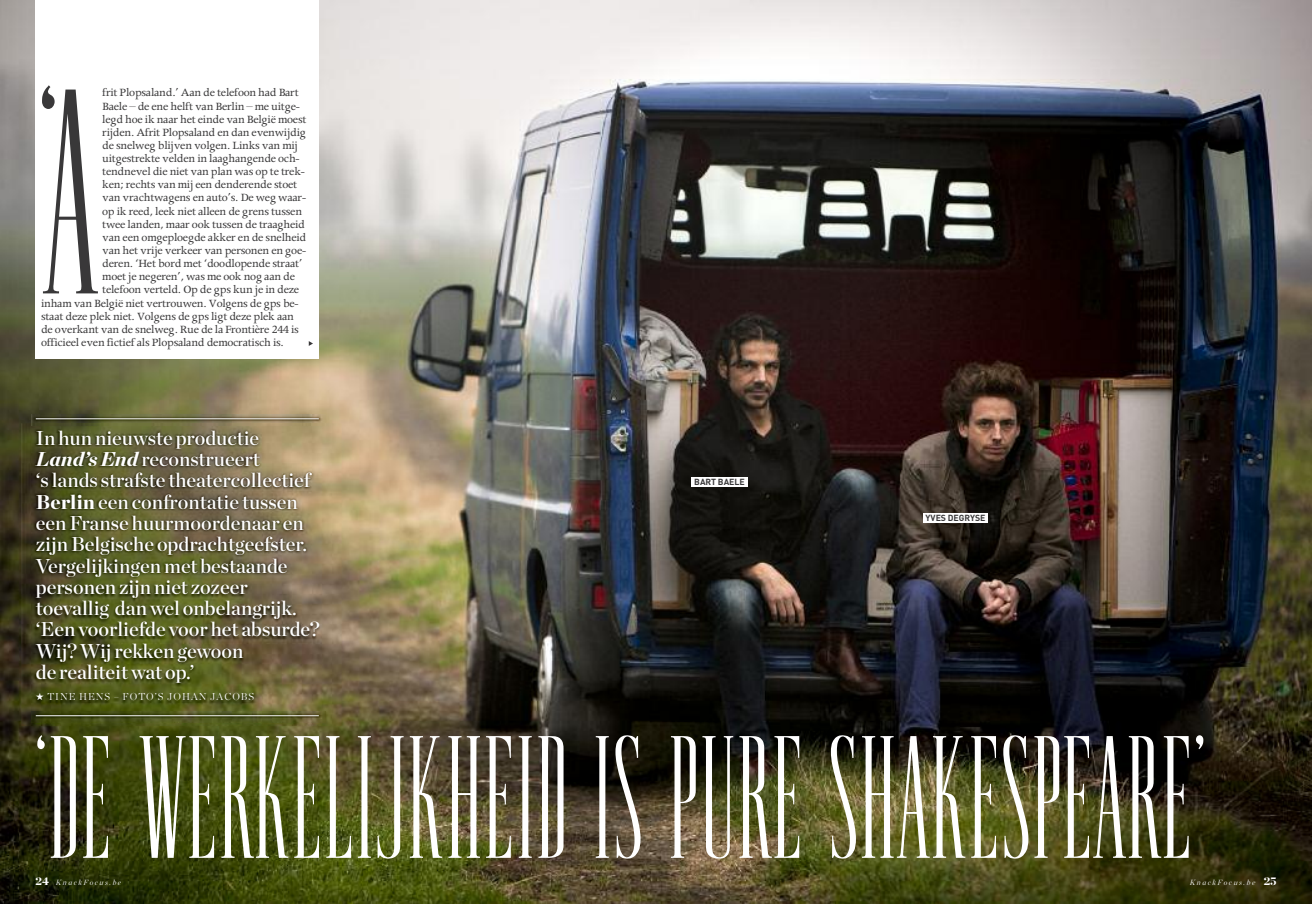
<style>
.page{position:relative;width:1312px;height:904px;background:#fff}
.page>*{position:absolute;margin:0;border:0;box-sizing:border-box;transform-origin:0 0}
.t1{font:262.62px "Kath Condensed";color:#393839}
.t2{font:154.88px "Kath Condensed";letter-spacing:.025em;color:#fff}
.t3{font:20px/21.2px "Chronicle Display Semi";color:#fff}
.t4{font:12.5px "Apollo";letter-spacing:-.02em;color:#393839}
.t5{font:300 10px "Chronicle Display";letter-spacing:.1em;color:#fff}
.t6{font:700 8.75px "DIN";color:#393839}
.t7{font:italic 300 7.5px "Chronicle Display";letter-spacing:.2em;color:#fff}
.s1{font-size:259.25px}
.s2{font-family:"Chronicle Display";font-weight:900;font-style:italic}
.s3{font-family:"Chronicle Display";font-weight:900}
.s4{font-weight:900;font-style:normal;font-size:11.25px}
</style>
<div class="page">
<img style="left:0;top:0;width:1311px;height:904px">
<div style="left:36px;top:0;width:283px;height:359px;background:#fff"></div>
<img style="left:21px;top:423px;width:320px;height:303px">
<img style="left:32px;top:414px;width:293px;height:11px">
<hr style="left:36px;top:418px;width:283px;height:1px;background:#fff">
<img style="left:32px;top:711px;width:293px;height:11px">
<hr style="left:36px;top:715px;width:283px;height:1px;background:#fff">
<svg style="left:309px;top:341px;width:4px;height:5px"></svg>
<div style="left:923px;top:513px;width:64px;height:10px;background:#fff"></div>
<div style="left:691px;top:477px;width:56px;height:9px;background:#fff"></div>
<h1 class="t1" style="left:40px;top:57px;width:61px">‘<span class="s1">A</span></h1>
<p class="t4" style="left:102px;top:88px;width:198px">frit Plopsaland.’ Aan de telefoon had Bart</p>
<p class="t4" style="left:102px;top:102px;width:199px">Baele – de ene helft van Berlin – me uitge-</p>
<p class="t4" style="left:102px;top:115px;width:206px">legd hoe ik naar het einde van België moest</p>
<p class="t4" style="left:102px;top:128px;width:205px">rijden. Afrit Plopsaland en dan evenwijdig</p>
<p class="t4" style="left:102px;top:141px;width:197px">de snelweg blijven volgen. Links van mij</p>
<p class="t4" style="left:102px;top:154px;width:199px">uitgestrekte velden in laaghangende och-</p>
<p class="t4" style="left:102px;top:167px;width:204px">tendnevel die niet van plan was op te trek-</p>
<p class="t4" style="left:102px;top:180px;width:196px">ken; rechts van mij een denderende stoet</p>
<p class="t4" style="left:102px;top:193px;width:205px">van vrachtwagens en auto’s. De weg waar-</p>
<p class="t4" style="left:102px;top:207px;width:201px">op ik reed, leek niet alleen de grens tussen</p>
<p class="t4" style="left:102px;top:220px;width:204px">twee landen, maar ook tussen de traagheid</p>
<p class="t4" style="left:102px;top:233px;width:205px">van een omgeploegde akker en de snelheid</p>
<p class="t4" style="left:102px;top:246px;width:205px">van het vrije verkeer van personen en goe-</p>
<p class="t4" style="left:102px;top:259px;width:202px">deren. ‘Het bord met ‘doodlopende straat’</p>
<p class="t4" style="left:102px;top:272px;width:194px">moet je negeren’, was me ook nog aan de</p>
<p class="t4" style="left:102px;top:285px;width:198px">telefoon verteld. Op de gps kun je in deze</p>
<p class="t4" style="left:41px;top:298px;width:259px">inham van België niet vertrouwen. Volgens de gps be-</p>
<p class="t4" style="left:41px;top:312px;width:254px">staat deze plek niet. Volgens de gps ligt deze plek aan</p>
<p class="t4" style="left:41px;top:325px;width:259px">de overkant van de snelweg. Rue de la Frontière 244 is</p>
<p class="t4" style="left:41px;top:338px;width:244px">officieel even fictief als Plopsaland democratisch is.</p>
<p class="t3" style="left:36px;top:429px;width:285px">In hun nieuwste productie<br><span class="s2">Land’s End</span> reconstrueert<br>‘s lands strafste theatercollectief<br><span class="s3">Berlin</span>een confrontatie tussen eenFranse huurmoordenaar en zijnBelgische opdrachtgeefster.<br>Vergelijkingen met bestaande personen zijn niet zozeer toevallig dan wel onbelangrijk. ‘Een voorliefde voor het absurde?<br>Wij?Wij rekken gewoon<br>de realiteitwat op.’</p>
<p class="t5" style="left:36px;top:693px;width:220px">★ TINE HENS – FOTO’S JOHAN JACOBS</p>
<p class="t6" style="left:694px;top:476px;width:52px">BART BAELE</p>
<p class="t6" style="left:925px;top:513px;width:61px">YVES DEGRYSE</p>
<h2 class="t2" style="left:36px;top:718px;width:1169px">‘DE WERKELIJKHEID IS PURE SHAKESPEARE’</h2>
<p class="t7" style="left:35px;top:879px;width:87px"><span class="s4">24</span> KnackFocus.be</p>
<p class="t7" style="left:1189px;top:879px;width:88px">KnackFocus.be <span class="s4">25</span></p>
</div>
